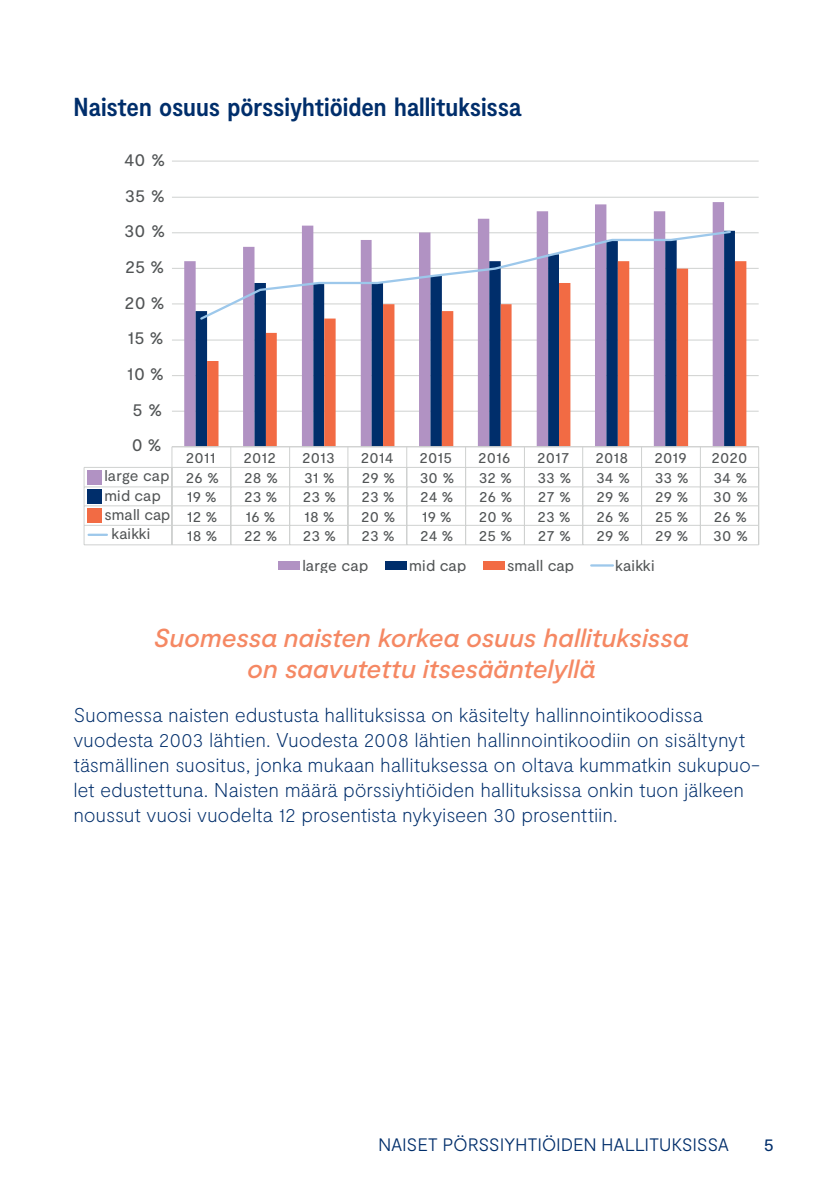
<style>
.page{position:relative;width:840px;height:1191px;background:#fff}
.page>*{position:absolute;margin:0;border:0;box-sizing:border-box;transform-origin:0 0}
.Nosto{font:italic 500 26px/31.2px "Moderat";letter-spacing:-.005em;color:#f58863;text-align:center}
.Kaavio___Luettelo_Ot{font:700 condensed 26px "Moderat";letter-spacing:-.005em;color:#002e6b}
.Leipis{font:100 20px/25px "Moderat";letter-spacing:-.01em;color:#002e6b}
.t1{font:18.2px "Moderat";letter-spacing:.015em;color:#515455}
.t2{font:300 18px "Moderat";letter-spacing:-.015em;color:#002e6b}
.t3{font:18px "Moderat";color:#002e6b}
.t4{font:15.6px "Moderat";color:#515455}
.t5{font:15.4px "Moderat";letter-spacing:.015em;color:#515455}
.t6{font:15.4px "Moderat";letter-spacing:-.005em;color:#515455}
</style>
<div class="page">
<hr style="left:172px;top:161px;width:586px;height:1px;background:#cfd1d0">
<hr style="left:172px;top:197px;width:586px;height:1px;background:#cfd1d0">
<hr style="left:172px;top:232px;width:586px;height:1px;background:#cfd1d0">
<hr style="left:172px;top:268px;width:586px;height:1px;background:#cfd1d0">
<hr style="left:172px;top:303px;width:586px;height:1px;background:#cfd1d0">
<hr style="left:172px;top:340px;width:586px;height:1px;background:#cfd1d0">
<hr style="left:172px;top:375px;width:586px;height:1px;background:#cfd1d0">
<hr style="left:172px;top:411px;width:586px;height:1px;background:#cfd1d0">
<svg style="left:184px;top:202px;width:539px;height:244px"></svg>
<svg style="left:207px;top:261px;width:539px;height:185px"></svg>
<hr style="left:172px;top:446px;width:586px;height:1px;background:#cfd1d0">
<hr style="left:84px;top:467px;width:674px;height:1px;background:#cfd1d0">
<hr style="left:84px;top:486px;width:674px;height:1px;background:#cfd1d0">
<hr style="left:84px;top:505px;width:674px;height:1px;background:#cfd1d0">
<svg style="left:582px;top:447px;width:1px;height:97px"></svg>
<svg style="left:524px;top:447px;width:1px;height:97px"></svg>
<svg style="left:465px;top:447px;width:1px;height:97px"></svg>
<svg style="left:406px;top:447px;width:1px;height:97px"></svg>
<svg style="left:347px;top:447px;width:1px;height:97px"></svg>
<svg style="left:289px;top:447px;width:1px;height:97px"></svg>
<svg style="left:230px;top:447px;width:1px;height:97px"></svg>
<svg style="left:171px;top:447px;width:1px;height:97px"></svg>
<hr style="left:84px;top:544px;width:674px;height:1px;background:#cfd1d0">
<svg style="left:84px;top:468px;width:1px;height:76px"></svg>
<hr style="left:84px;top:525px;width:674px;height:1px;background:#cfd1d0">
<hr style="left:89px;top:533px;width:18px;height:3px;background:#9dc8eb">
<svg style="left:198px;top:229px;width:534px;height:93px"></svg>
<div style="left:278px;top:561px;width:22px;height:9px;background:#b192c3"></div>
<div style="left:385px;top:561px;width:22px;height:9px;background:#002e6b"></div>
<div style="left:482px;top:561px;width:22px;height:9px;background:#f26b44"></div>
<hr style="left:591px;top:564px;width:21px;height:2px;background:#9dc8eb">
<div style="left:87px;top:470px;width:15px;height:15px;background:#b192c3"></div>
<div style="left:87px;top:489px;width:15px;height:14px;background:#002e6b"></div>
<div style="left:87px;top:508px;width:15px;height:14px;background:#f26b44"></div>
<p class="Kaavio___Luettelo_Ot" style="left:73px;top:92px;width:449px">Naisten osuus pörssiyhtiöiden hallituksissa</p>
<p class="t1" style="left:124px;top:149px;width:43px">40 %</p>
<p class="t1" style="left:125px;top:185px;width:42px">35 %</p>
<p class="t1" style="left:124px;top:220px;width:43px">30 %</p>
<p class="t1" style="left:125px;top:256px;width:41px">25 %</p>
<p class="t1" style="left:124px;top:292px;width:42px">20 %</p>
<p class="t1" style="left:127px;top:327px;width:38px">15 %</p>
<p class="t1" style="left:127px;top:363px;width:39px">10 %</p>
<p class="t1" style="left:132px;top:399px;width:32px">5 %</p>
<p class="t1" style="left:132px;top:434px;width:32px">0 %</p>
<p class="t5" style="left:186px;top:449px;width:31px">2011</p>
<p class="t5" style="left:243px;top:449px;width:34px">2012</p>
<p class="t5" style="left:302px;top:449px;width:34px">2013</p>
<p class="t5" style="left:360px;top:449px;width:34px">2014</p>
<p class="t5" style="left:419px;top:449px;width:34px">2015</p>
<p class="t5" style="left:478px;top:449px;width:34px">2016</p>
<p class="t5" style="left:536px;top:449px;width:34px">2017</p>
<p class="t5" style="left:595px;top:449px;width:34px">2018</p>
<p class="t5" style="left:654px;top:449px;width:34px">2019</p>
<p class="t5" style="left:711px;top:449px;width:37px">2020</p>
<p class="t6" style="left:104px;top:467px;width:116px">large cap 26 %</p>
<p class="t5" style="left:244px;top:468px;width:36px">28 %</p>
<p class="t5" style="left:304px;top:468px;width:32px">31 %</p>
<p class="t5" style="left:361px;top:468px;width:35px">29 %</p>
<p class="t5" style="left:419px;top:468px;width:36px">30 %</p>
<p class="t5" style="left:478px;top:468px;width:35px">32 %</p>
<p class="t5" style="left:537px;top:468px;width:36px">33 %</p>
<p class="t5" style="left:596px;top:468px;width:36px">34 %</p>
<p class="t5" style="left:654px;top:468px;width:36px">33 %</p>
<p class="t5" style="left:713px;top:468px;width:36px">34 %</p>
<p class="t5" style="left:104px;top:486px;width:58px">mid cap</p>
<p class="t5" style="left:187px;top:488px;width:32px">19 %</p>
<p class="t5" style="left:244px;top:488px;width:35px">23 %</p>
<p class="t5" style="left:303px;top:488px;width:35px">23 %</p>
<p class="t5" style="left:361px;top:488px;width:35px">23 %</p>
<p class="t5" style="left:420px;top:488px;width:35px">24 %</p>
<p class="t5" style="left:479px;top:488px;width:35px">26 %</p>
<p class="t5" style="left:537px;top:488px;width:35px">27 %</p>
<p class="t5" style="left:596px;top:488px;width:35px">29 %</p>
<p class="t5" style="left:654px;top:488px;width:35px">29 %</p>
<p class="t5" style="left:713px;top:488px;width:36px">30 %</p>
<p class="t5" style="left:104px;top:505px;width:115px">small cap 12 %</p>
<p class="t5" style="left:245px;top:507px;width:32px">16 %</p>
<p class="t5" style="left:304px;top:507px;width:32px">18 %</p>
<p class="t5" style="left:361px;top:507px;width:36px">20 %</p>
<p class="t5" style="left:421px;top:507px;width:32px">19 %</p>
<p class="t5" style="left:478px;top:507px;width:36px">20 %</p>
<p class="t5" style="left:537px;top:507px;width:35px">23 %</p>
<p class="t5" style="left:596px;top:507px;width:35px">26 %</p>
<p class="t5" style="left:654px;top:507px;width:35px">25 %</p>
<p class="t5" style="left:713px;top:507px;width:35px">26 %</p>
<p class="t5" style="left:111px;top:525px;width:40px">kaikki</p>
<p class="t5" style="left:186px;top:526px;width:32px">18 %</p>
<p class="t5" style="left:244px;top:526px;width:35px">22 %</p>
<p class="t5" style="left:303px;top:526px;width:35px">23 %</p>
<p class="t5" style="left:361px;top:526px;width:35px">23 %</p>
<p class="t5" style="left:420px;top:526px;width:35px">24 %</p>
<p class="t5" style="left:478px;top:526px;width:35px">25 %</p>
<p class="t5" style="left:537px;top:526px;width:35px">27 %</p>
<p class="t5" style="left:596px;top:526px;width:35px">29 %</p>
<p class="t5" style="left:654px;top:526px;width:35px">29 %</p>
<p class="t5" style="left:713px;top:526px;width:36px">30 %</p>
<p class="t4" style="left:302px;top:556px;width:68px">large cap</p>
<p class="t4" style="left:409px;top:556px;width:59px">mid cap</p>
<p class="t4" style="left:507px;top:556px;width:68px">small cap</p>
<p class="t4" style="left:614px;top:556px;width:41px">kaikki</p>
<p class="Nosto" style="left:154px;top:623px;width:535px">Suomessa naisten korkea osuus hallituksissa on saavutettu itsesääntelyllä</p>
<p class="Leipis" style="left:73px;top:703px;width:688px">Suomessa naisten edustusta hallituksissa on käsitelty hallinnointikoodissa vuodesta 2003 lähtien. Vuodesta 2008 lähtien hallinnointikoodiin on sisältynyt täsmällinen suositus, jonka mukaan hallituksessa on oltava kummatkin sukupuo&shy;let edustettuna. Naisten määrä pörssiyhtiöiden hallituksissa onkin tuon jälkeen noussut vuosi vuodelta 12 prosentista nykyiseen 30 prosenttiin.</p>
<p class="t2" style="left:378px;top:1134px;width:352px">NAISET PÖRSSIYHTIÖIDEN HALLITUKSISSA</p>
<p class="t3" style="left:763px;top:1134px;width:12px">5</p>
</div>
